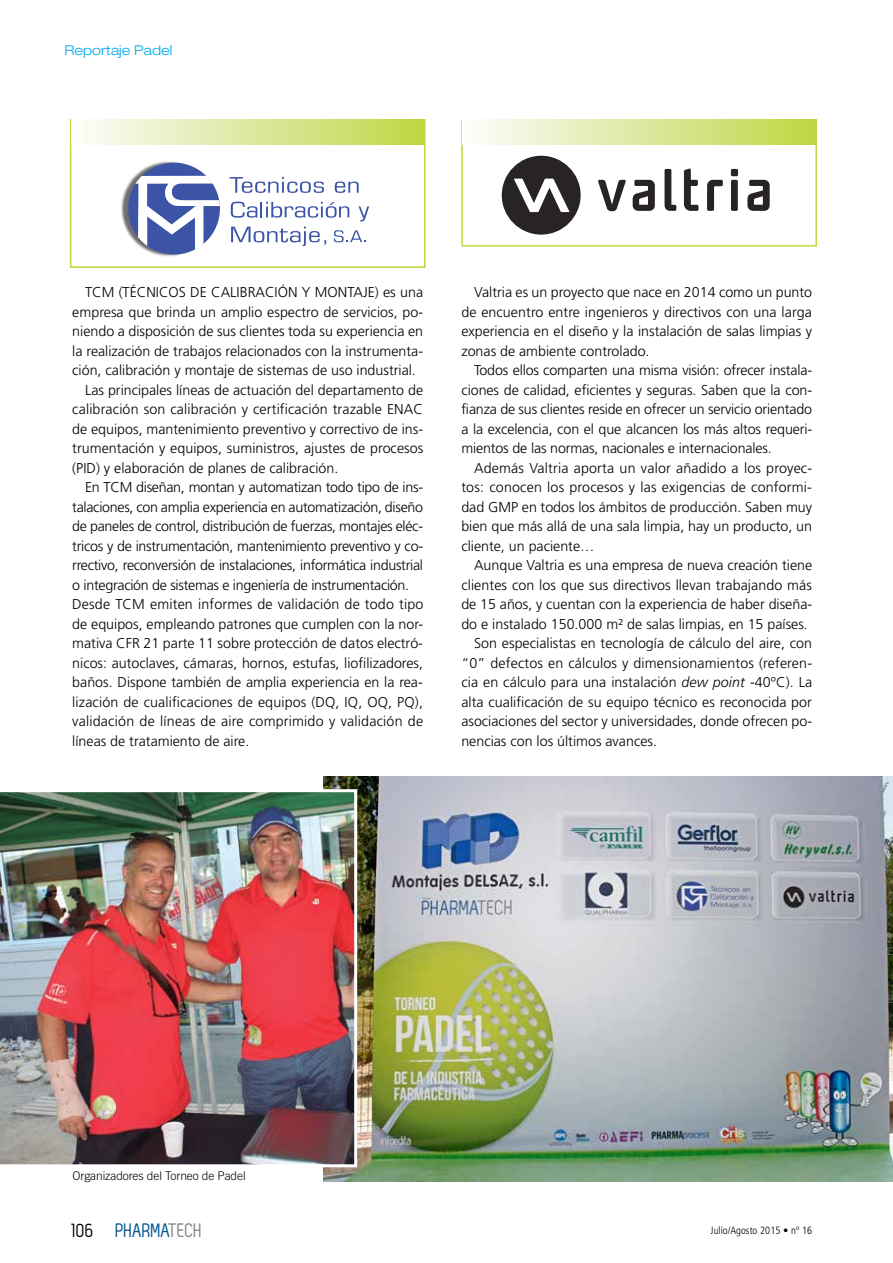
<style>
.page{position:relative;width:893px;height:1263px;background:#fff}
.page>*{position:absolute;margin:0;border:0;box-sizing:border-box;transform-origin:0 0}
.t1{font:19.5px "Zag";color:#00548e}
.t2{font:300 14.25px/19.5px "Frutiger";color:#000;text-align:justify}
.t3{font:300 14.25px "Frutiger";letter-spacing:-.02em;color:#000}
.t4{font:300 expanded 13.5px "Helvetica Neue LT Std";color:#00aae6}
.t5{font:300 12px "Trade Gothic";letter-spacing:-.01em;color:#000}
.t6{font:300 condensed 10.5px "Frutiger";color:#000}
.s1{font-style:italic}
.s2{color:#000}
.s3{color:#808285}
</style>
<div class="page">
<img style="left:121px;top:161px;width:83px;height:96px">
<div style="left:128px;top:163px;width:92px;height:91px;background:#3c54a5;border-radius:50%"></div>
<svg style="left:135px;top:176px;width:85px;height:74px"></svg>
<svg style="left:230px;top:177px;width:94px;height:16px"></svg>
<svg style="left:335px;top:182px;width:24px;height:11px"></svg>
<svg style="left:231px;top:202px;width:118px;height:16px"></svg>
<svg style="left:358px;top:206px;width:11px;height:16px"></svg>
<svg style="left:231px;top:227px;width:95px;height:19px"></svg>
<svg style="left:334px;top:230px;width:32px;height:12px"></svg>
<div style="left:70px;top:119px;width:355px;height:149px;border:2px solid #bed73d"></div>
<svg style="left:502px;top:156px;width:79px;height:79px"></svg>
<svg style="left:598px;top:180px;width:28px;height:31px"></svg>
<svg style="left:633px;top:180px;width:22px;height:31px"></svg>
<svg style="left:665px;top:169px;width:11px;height:42px"></svg>
<svg style="left:684px;top:168px;width:14px;height:43px"></svg>
<svg style="left:707px;top:180px;width:16px;height:31px"></svg>
<svg style="left:731px;top:169px;width:7px;height:42px"></svg>
<svg style="left:747px;top:180px;width:23px;height:31px"></svg>
<div style="left:461px;top:119px;width:356px;height:128px;border:2px solid #bed73d"></div>
<div style="left:71px;top:120px;width:354px;height:24px;background:linear-gradient(to right,#fcfdfe,#bed644)"></div>
<div style="left:463px;top:120px;width:353px;height:24px;background:linear-gradient(to right,#fcfdfd,#bed644)"></div>
<img style="left:323px;top:776px;width:570px;height:405px">
<img style="left:0;top:789px;width:357px;height:378px">
<p class="t4" style="left:65px;top:42px;width:109px">Reportaje Padel</p>
<p class="t2" style="left:85px;top:283px;width:340px">TCM (TÉCNICOS DE CALIBRACIÓN Y MONTAJE) es una</p>
<p class="t2" style="left:72px;top:302px;width:352px">empresa que brinda un amplio espectro de servicios, po-</p>
<p class="t2" style="left:72px;top:322px;width:352px">niendo a disposición de sus clientes toda su experiencia en</p>
<p class="t2" style="left:72px;top:341px;width:352px">la realización de trabajos relacionados con la instrumenta-</p>
<p class="t2" style="left:72px;top:361px;width:345px">ción, calibración y montaje de sistemas de uso industrial.</p>
<p class="t2" style="left:85px;top:380px;width:340px">Las principales líneas de actuación del departamento de</p>
<p class="t2" style="left:72px;top:400px;width:352px">calibración son calibración y certificación trazable ENAC</p>
<p class="t2" style="left:72px;top:419px;width:352px">de equipos, mantenimiento preventivo y correctivo de ins-</p>
<p class="t2" style="left:72px;top:439px;width:352px">trumentación y equipos, suministros, ajustes de procesos</p>
<p class="t2" style="left:72px;top:458px;width:268px">(PID) y elaboración de planes de calibración.</p>
<p class="t3" style="left:85px;top:479px;width:340px">En TCM diseñan, montan y automatizan todo tipo de ins-</p>
<p class="t3" style="left:72px;top:499px;width:352px">talaciones, con amplia experiencia en automatización, diseño</p>
<p class="t3" style="left:72px;top:518px;width:352px">de paneles de control, distribución de fuerzas, montajes eléc-</p>
<p class="t3" style="left:72px;top:538px;width:352px">tricos y de instrumentación, mantenimiento preventivo y co-</p>
<p class="t3" style="left:72px;top:557px;width:352px">rrectivo, reconversión de instalaciones, informática industrial</p>
<p class="t3" style="left:72px;top:577px;width:338px">o integración de sistemas e ingeniería de instrumentación.</p>
<p class="t2" style="left:72px;top:595px;width:353px">Desde TCM emiten informes de validación de todo tipo</p>
<p class="t2" style="left:72px;top:614px;width:352px">de equipos, empleando patrones que cumplen con la nor-</p>
<p class="t2" style="left:72px;top:634px;width:352px">mativa CFR 21 parte 11 sobre protección de datos electró-</p>
<p class="t2" style="left:72px;top:653px;width:352px">nicos: autoclaves, cámaras, hornos, estufas, liofilizadores,</p>
<p class="t2" style="left:72px;top:673px;width:352px">baños. Dispone también de amplia experiencia en la rea-</p>
<p class="t2" style="left:72px;top:692px;width:352px">lización de cualificaciones de equipos (DQ, IQ, OQ, PQ),</p>
<p class="t2" style="left:72px;top:712px;width:352px">validación de líneas de aire comprimido y validación de</p>
<p class="t2" style="left:72px;top:731px;width:179px">líneas de tratamiento de aire.</p>
<p class="t2" style="left:461px;top:283px;width:352px;text-indent:13px">Valtria es un proyecto que nace en 2014 como un punto de encuentro entre ingenieros y directivos con una larga experiencia en el diseño y la instalación de salas limpias y zonas de ambiente controlado.</p>
<p class="t2" style="left:461px;top:361px;width:352px;text-indent:13px">Todos ellos comparten una misma visión: ofrecer instala&shy;ciones de calidad, eficientes y seguras. Saben que la con&shy;fianza de sus clientes reside en ofrecer un servicio orientado a la excelencia, con el que alcancen los más altos requeri&shy;mientos de las normas, nacionales e internacionales.</p>
<p class="t2" style="left:461px;top:458px;width:352px;text-indent:13px">Además Valtria aporta un valor añadido a los proyec&shy;tos: conocen los procesos y las exigencias de conformi&shy;dad GMP en todos los ámbitos de producción. Saben muy bien que más allá de una sala limpia, hay un producto, un cliente, un paciente…</p>
<p class="t2" style="left:474px;top:556px;width:340px">Aunque Valtria es una empresa de nueva creación tiene</p>
<p class="t2" style="left:461px;top:575px;width:352px">clientes con los que sus directivos llevan trabajando más</p>
<p class="t2" style="left:461px;top:595px;width:352px">de 15 años, y cuentan con la experiencia de haber diseña-</p>
<p class="t2" style="left:461px;top:614px;width:348px">do e instalado 150.000 m² de salas limpias, en 15 países.</p>
<p class="t2" style="left:474px;top:634px;width:339px">Son especialistas en tecnología de cálculo del aire, con</p>
<p class="t2" style="left:461px;top:653px;width:352px">“0” defectos en cálculos y dimensionamientos (referen-</p>
<p class="t2" style="left:461px;top:673px;width:352px">cia en cálculo para una instalación <span class="s1">dew point</span> -40ºC). La</p>
<p class="t2" style="left:461px;top:692px;width:352px">alta cualificación de su equipo técnico es reconocida por</p>
<p class="t2" style="left:461px;top:712px;width:352px">asociaciones del sector y universidades, donde ofrecen po-</p>
<p class="t2" style="left:461px;top:731px;width:197px">nencias con los últimos avances.</p>
<p class="t5" style="left:73px;top:1168px;width:175px">Organizadores del Torneo de Padel</p>
<h1 class="t1" style="left:72px;top:1219px;width:132px"><span class="s2">106</span> PHARMA<span class="s3">TECH</span></h1>
<p class="t6" style="left:711px;top:1224px;width:103px">Julio/Agosto 2015 • nº 16</p>
</div>
